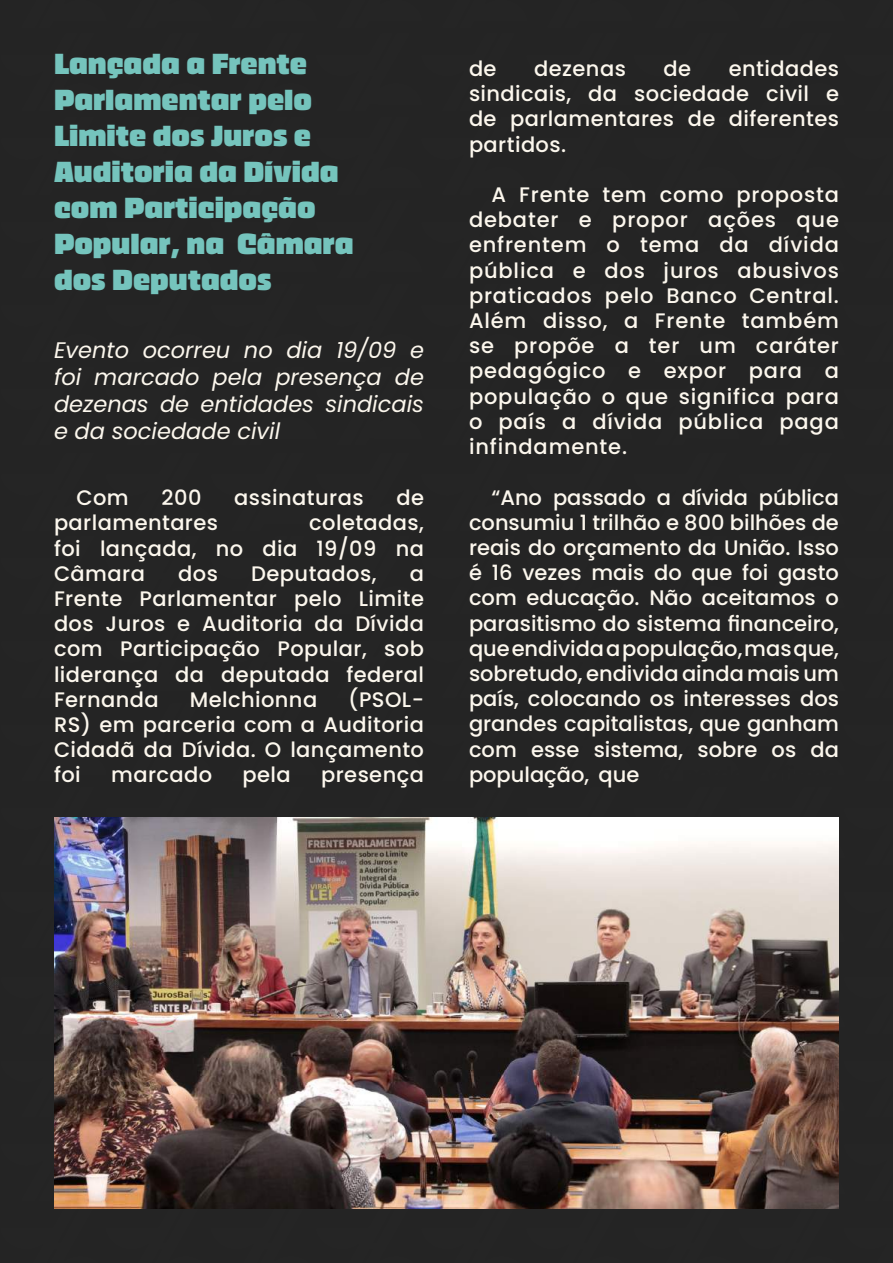
<style>
.page{position:relative;width:893px;height:1263px;background:#fff}
.page>*{position:absolute;margin:0;border:0;box-sizing:border-box;transform-origin:0 0}
.t1{font:900 30px/36px "Thicker";color:#75c4bd}
.t2{font:italic 22.5px/27px "Poppins";color:#fcf7ed;text-align:justify}
.t3{font:500 21px/25.2px "Poppins";letter-spacing:.02em;color:#fcf7ed;text-align:justify}
</style>
<div class="page">
<div style="left:0;top:0;width:893px;height:446px;background:#242424"></div>
<div style="left:0;top:452px;width:893px;height:497px;background:#242424"></div>
<div style="left:0;top:955px;width:893px;height:308px;background:#242424"></div>
<img style="left:54px;top:817px;width:785px;height:392px">
<h1 class="t1" style="left:54px;top:45px;width:301px">Lançada a Frente<br>Parlamentar pelo<br>Limite dos Juros e<br>Auditoria da Dívida com Participação<br>Popular, na Câmara dos Deputados</h1>
<p class="t2" style="left:54px;top:337px;width:371px">Evento ocorreu no dia 19/09 e foi marcado pela presença de dezenas de entidades sindicais e da sociedade civil</p>
<p class="t3" style="left:76px;top:485px;width:54px">Com</p>
<p class="t3" style="left:162px;top:485px;width:41px">200</p>
<p class="t3" style="left:234px;top:485px;width:131px">assinaturas</p>
<p class="t3" style="left:396px;top:485px;width:29px">de</p>
<p class="t3" style="left:54px;top:510px;width:166px">parlamentares</p>
<p class="t3" style="left:54px;top:510px;width:371px;text-indent:255px">coletadas, foi lançada, no dia 19/09 na Câmara</p>
<p class="t3" style="left:178px;top:561px;width:41px">dos</p>
<p class="t3" style="left:251px;top:561px;width:127px">Deputados,</p>
<p class="t3" style="left:54px;top:561px;width:371px;text-indent:356px">a Frente Parlamentar pelo Limite dos Juros e Auditoria da Dívida com Participação Popular, sob liderança da deputada federal Fernanda</p>
<p class="t3" style="left:54px;top:687px;width:371px;text-indent:294px">(PSOL-RS) em parceria com a Auditoria Cidadã da Dívida. O lançamento foi</p>
<p class="t3" style="left:190px;top:687px;width:129px">Melchionna</p>
<p class="t3" style="left:111px;top:762px;width:103px">marcado</p>
<p class="t3" style="left:243px;top:762px;width:50px">pela</p>
<p class="t3" style="left:321px;top:762px;width:104px">presença</p>
<p class="t3" style="left:469px;top:56px;width:371px;text-indent:260px">entidades sindicais, da sociedade civil e de parlamentares de diferentes partidos.</p>
<p class="t3" style="left:469px;top:182px;width:371px;text-indent:22px">A Frente tem como proposta debater e propor ações que enfrentem o tema da dívida pública e dos juros abusivos praticados pelo Banco Central.<br>Além disso, a Frente também se propõe a ter um caráter pedagógico e expor para a população o que significa para o país a dívida pública paga infindamente.</p>
<p class="t3" style="left:469px;top:485px;width:371px;text-indent:22px">“Ano passado a dívida pública consumiu 1 trilhão e 800 bilhões de reais do orçamento da União. Isso é 16 vezes mais do que foi gasto com educação. Não aceitamos o parasitismo do sistema financeiro, que endivida a população, mas que, sobretudo, endivida ainda mais um país, colocando os interesses dos grandes capitalistas, que ganham com esse sistema, sobre os da</p>
<p class="t3" style="left:469px;top:56px;width:29px">de</p>
<p class="t3" style="left:534px;top:56px;width:93px">dezenas</p>
<p class="t3" style="left:663px;top:56px;width:29px">de</p>
</div>
